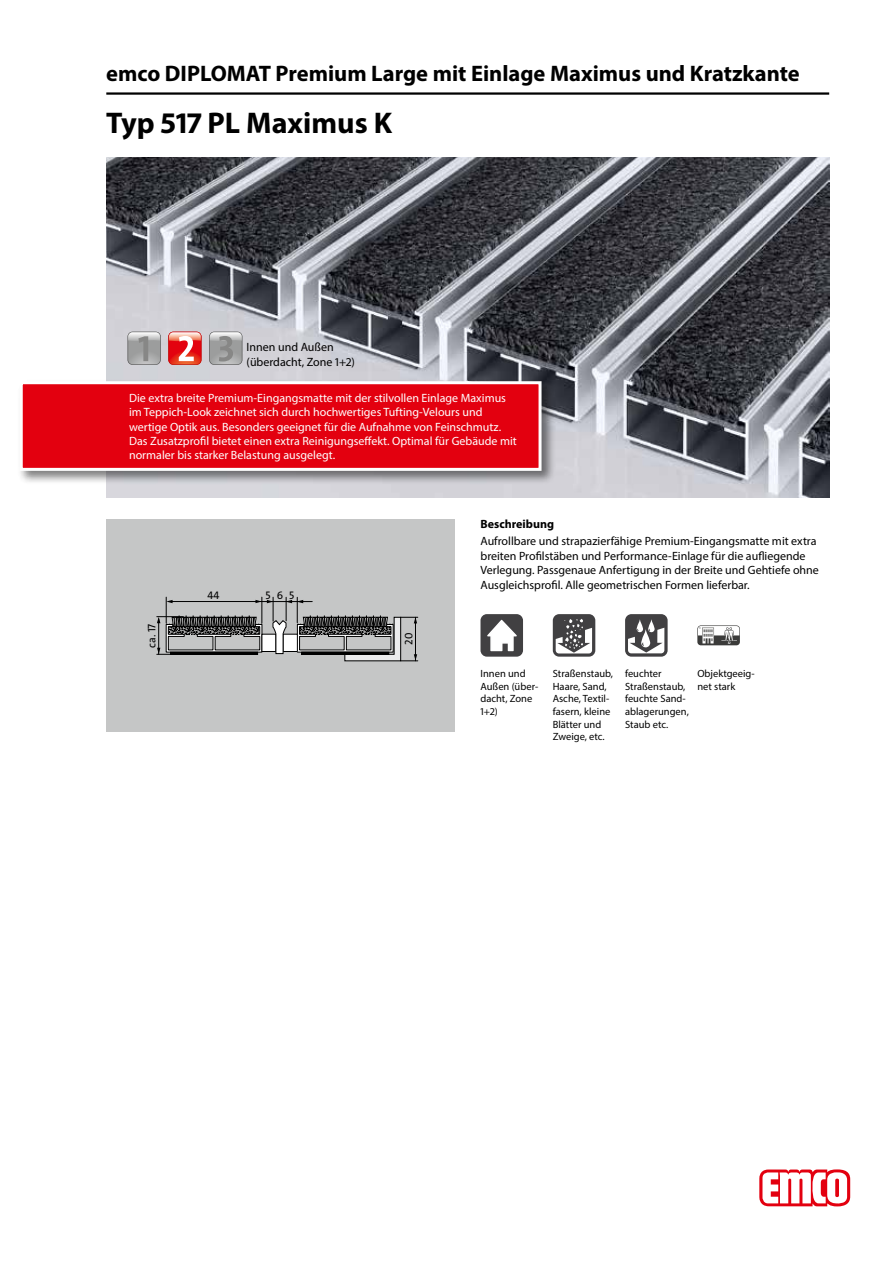
<style>
.page{position:relative;width:893px;height:1263px;background:#fff}
.page>*{position:absolute;margin:0;border:0;box-sizing:border-box;transform-origin:0 0}
.t1{font:700 30px "Myriad Pro";color:#000}
.t2{font:700 22.5px "Myriad Pro";color:#000}
.t3{font:12px/14.4px "Myriad Pro";color:#fff}
.t4{font:12px/14.4px "Myriad Pro";color:#000}
.t5{font:700 12px "Myriad Pro";color:#000}
.t6{font:11.1px "The Sans Os F";color:#000}
.t7{font:10.5px/12.6px "Myriad Pro";color:#000}
</style>
<div class="page">
<img style="left:106px;top:157px;width:723px;height:340px">
<hr style="left:106px;top:92px;width:723px;height:3px;background:#000">
<svg style="left:759px;top:1169px;width:91px;height:37px"></svg>
<div style="left:18px;top:379px;width:538px;height:106px;background:#000;opacity:.5"></div>
<div style="left:21px;top:383px;width:519px;height:86px;background:#e3000f"></div>
<div style="left:20px;top:381px;width:522px;height:90px;border:3px solid #fff"></div>
<svg style="left:168px;top:332px;width:33px;height:33px"></svg>
<svg style="left:209px;top:332px;width:33px;height:33px"></svg>
<svg style="left:128px;top:332px;width:33px;height:33px"></svg>
<div style="left:106px;top:519px;width:349px;height:212px;background:#c5c6c6"></div>
<svg style="left:157px;top:597px;width:261px;height:64px"></svg>
<div style="left:480px;top:614px;width:43px;height:43px;background:#414042;border-radius:6px"></div>
<svg style="left:487px;top:620px;width:30px;height:31px"></svg>
<svg style="left:553px;top:614px;width:42px;height:43px"></svg>
<svg style="left:556px;top:619px;width:36px;height:34px"></svg>
<div style="left:625px;top:614px;width:43px;height:43px;background:linear-gradient(to right,#414042,#414042);border-radius:6px"></div>
<svg style="left:628px;top:619px;width:36px;height:34px"></svg>
<svg style="left:697px;top:625px;width:43px;height:20px"></svg>
<h2 class="t2" style="left:106px;top:59px;width:695px">emco DIPLOMAT Premium Large mit Einlage Maximus und Kratzkante</h2>
<h1 class="t1" style="left:106px;top:103px;width:287px">Typ 517 PL Maximus K</h1>
<p class="t4" style="left:247px;top:340px;width:110px">Innen und Außen (überdacht, Zone 1+2)</p>
<p class="t3" style="left:129px;top:390px;width:389px">Die extra breite Premium-Eingangsmatte mit der stilvollen Einlage Maximus im Teppich-Look zeichnet sich durch hochwertiges Tufting-Velours und wertige Optik aus. Besonders geeignet für die Aufnahme von Feinschmutz.<br>Das Zusatzprofil bietet einen extra Reinigungseffekt. Optimal für Gebäude mit normaler bis starker Belastung ausgelegt.</p>
<p class="t6" style="left:208px;top:588px;width:14px">44</p>
<p class="t6" style="left:266px;top:588px;width:30px">565</p>
<p class="t6" style="left:145px;top:648px;width:26px;rotate:-90deg">ca. 17</p>
<p class="t6" style="left:402px;top:645px;width:13px;rotate:-90deg">20</p>
<p class="t5" style="left:480px;top:516px;width:75px">Beschreibung</p>
<p class="t4" style="left:480px;top:534px;width:340px">Aufrollbare und strapazierfähige Premium-Eingangsmatte mit extra breiten Profilstäben und Performance-Einlage für die aufliegende Verlegung. Passgenaue Anfertigung in der Breite und Gehtiefe ohne Ausgleichsprofil. Alle geometrischen Formen lieferbar.</p>
<p class="t7" style="left:480px;top:667px;width:59px">Innen und<br>Außen (über&shy;dacht, Zone<br>1+2)</p>
<p class="t7" style="left:553px;top:667px;width:62px">Straßenstaub,<br>Haare, Sand,<br>Asche, Textil&shy;fasern, kleine<br>Blätter und<br>Zweige, etc.</p>
<p class="t7" style="left:625px;top:667px;width:65px">feuchter<br>Straßenstaub, feuchte Sand&shy;ablagerungen,<br>Staub etc.</p>
<p class="t7" style="left:697px;top:667px;width:59px">Objektgeeig&shy;net stark</p>
</div>
